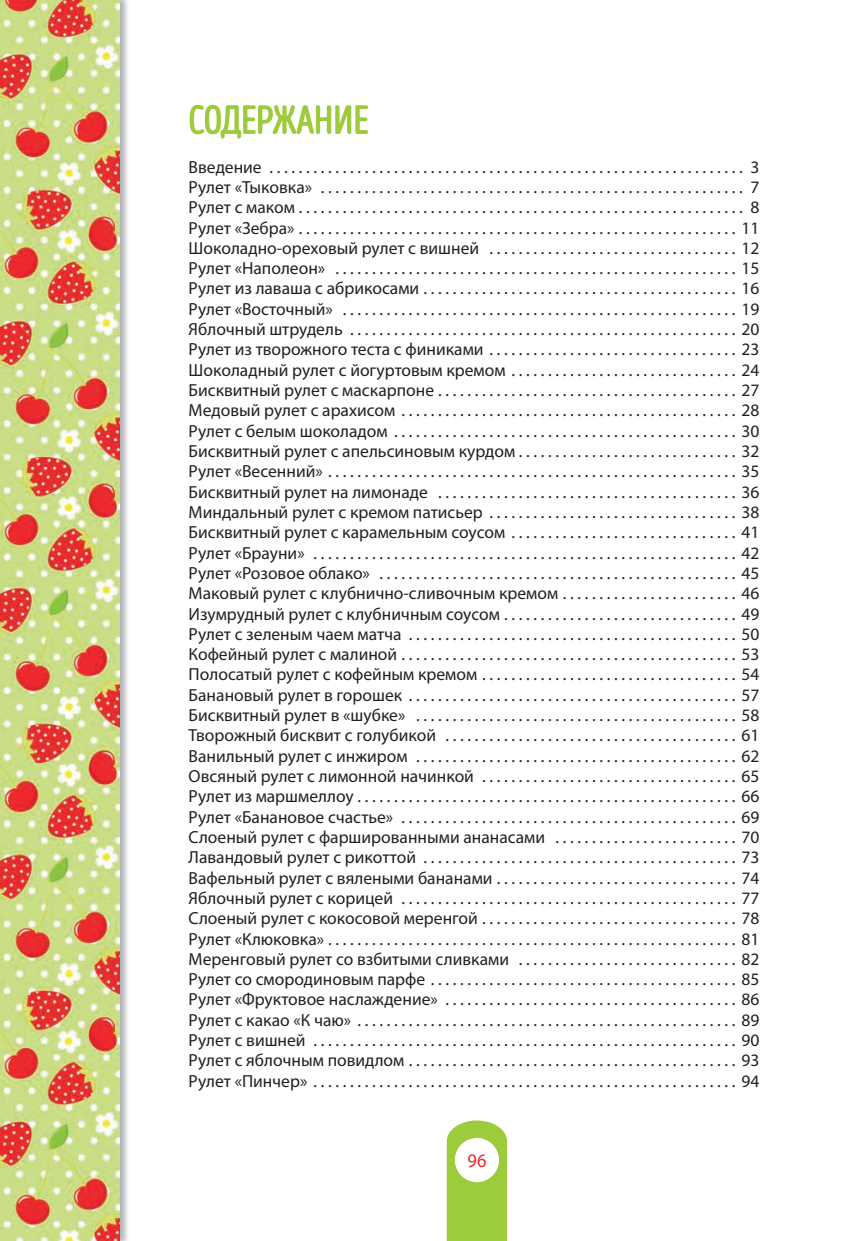
<style>
.page{position:relative;width:844px;height:1241px;background:#fff}
.page>*{position:absolute;margin:0;border:0;box-sizing:border-box;transform-origin:0 0}
.t1{font:38.5px "Intro Head R Base";letter-spacing:.01em;color:#9ccb3b}
.t2{font:19.25px "Myriad Pro";color:#ee262d;scale:.95 1}
.t3{font:17.5px/20.3px "Myriad Pro";color:#231f20;text-align:justify}
</style>
<div class="page">
<img style="left:119px;top:0;width:9px;height:1240px">
<img style="left:0;top:0;width:119px;height:1240px">
<svg style="left:446px;top:1120px;width:61px;height:120px;background:#a3ce49"></svg>
<div style="left:454px;top:1137px;width:45px;height:44px;background:#fff;border-radius:50%"></div>
<svg style="left:189px;top:104px;width:180px;height:35px"></svg>
<h1 class="t1" style="left:189px;top:99px;width:182px">СОДЕРЖАНИЕ</h1>
<p class="t3" style="left:189px;top:156px;width:572px">Введение . . . . . . . . . . . . . . . . . . . . . . . . . . . . . . . . . . . . . . . . . . . . . . . . . . . . . . . . . . . . . . . . . 3<br>Рулет «Тыковка» . . . . . . . . . . . . . . . . . . . . . . . . . . . . . . . . . . . . . . . . . . . . . . . . . . . . . . . . . . 7<br>Рулет с маком . . . . . . . . . . . . . . . . . . . . . . . . . . . . . . . . . . . . . . . . . . . . . . . . . . . . . . . . . . . . . 8<br>Рулет «Зебра» . . . . . . . . . . . . . . . . . . . . . . . . . . . . . . . . . . . . . . . . . . . . . . . . . . . . . . . . . . . . 11<br>Шоколадно-ореховый рулет с вишней . . . . . . . . . . . . . . . . . . . . . . . . . . . . . . . . . . 12<br>Рулет «Наполеон» . . . . . . . . . . . . . . . . . . . . . . . . . . . . . . . . . . . . . . . . . . . . . . . . . . . . . . . 15<br>Рулет из лаваша с абрикосами . . . . . . . . . . . . . . . . . . . . . . . . . . . . . . . . . . . . . . . . . . . 16<br>Рулет «Восточный» . . . . . . . . . . . . . . . . . . . . . . . . . . . . . . . . . . . . . . . . . . . . . . . . . . . . . . 19<br>Яблочный штрудель . . . . . . . . . . . . . . . . . . . . . . . . . . . . . . . . . . . . . . . . . . . . . . . . . . . . . 20<br>Рулет из творожного теста с финиками . . . . . . . . . . . . . . . . . . . . . . . . . . . . . . . . . . 23<br>Шоколадный рулет с йогуртовым кремом . . . . . . . . . . . . . . . . . . . . . . . . . . . . . . . 24<br>Бисквитный рулет с маскарпоне . . . . . . . . . . . . . . . . . . . . . . . . . . . . . . . . . . . . . . . . . 27<br>Медовый рулет с арахисом . . . . . . . . . . . . . . . . . . . . . . . . . . . . . . . . . . . . . . . . . . . . . . 28<br>Рулет с белым шоколадом . . . . . . . . . . . . . . . . . . . . . . . . . . . . . . . . . . . . . . . . . . . . . . . 30<br>Бисквитный рулет с апельсиновым курдом . . . . . . . . . . . . . . . . . . . . . . . . . . . . . . 32<br>Рулет «Весенний» . . . . . . . . . . . . . . . . . . . . . . . . . . . . . . . . . . . . . . . . . . . . . . . . . . . . . . . . 35<br>Бисквитный рулет на лимонаде . . . . . . . . . . . . . . . . . . . . . . . . . . . . . . . . . . . . . . . . . 36<br>Миндальный рулет с кремом патисьер . . . . . . . . . . . . . . . . . . . . . . . . . . . . . . . . . . 38<br>Бисквитный рулет с карамельным соусом . . . . . . . . . . . . . . . . . . . . . . . . . . . . . . . 41<br>Рулет «Брауни» . . . . . . . . . . . . . . . . . . . . . . . . . . . . . . . . . . . . . . . . . . . . . . . . . . . . . . . . . . 42<br>Рулет «Розовое облако» . . . . . . . . . . . . . . . . . . . . . . . . . . . . . . . . . . . . . . . . . . . . . . . . . 45<br>Маковый рулет с клубнично-сливочным кремом . . . . . . . . . . . . . . . . . . . . . . . . 46<br>Изумрудный рулет с клубничным соусом . . . . . . . . . . . . . . . . . . . . . . . . . . . . . . . . 49<br>Рулет с зеленым чаем матча . . . . . . . . . . . . . . . . . . . . . . . . . . . . . . . . . . . . . . . . . . . . . 50<br>Кофейный рулет с малиной . . . . . . . . . . . . . . . . . . . . . . . . . . . . . . . . . . . . . . . . . . . . . . 53<br>Полосатый рулет с кофейным кремом . . . . . . . . . . . . . . . . . . . . . . . . . . . . . . . . . . . 54<br>Банановый рулет в горошек . . . . . . . . . . . . . . . . . . . . . . . . . . . . . . . . . . . . . . . . . . . . . 57<br>Бисквитный рулет в «шубке» . . . . . . . . . . . . . . . . . . . . . . . . . . . . . . . . . . . . . . . . . . . . 58<br>Творожный бисквит с голубикой . . . . . . . . . . . . . . . . . . . . . . . . . . . . . . . . . . . . . . . . 61<br>Ванильный рулет с инжиром . . . . . . . . . . . . . . . . . . . . . . . . . . . . . . . . . . . . . . . . . . . . 62<br>Овсяный рулет с лимонной начинкой . . . . . . . . . . . . . . . . . . . . . . . . . . . . . . . . . . . 65<br>Рулет из маршмеллоу . . . . . . . . . . . . . . . . . . . . . . . . . . . . . . . . . . . . . . . . . . . . . . . . . . . . 66<br>Рулет «Банановое счастье» . . . . . . . . . . . . . . . . . . . . . . . . . . . . . . . . . . . . . . . . . . . . . . 69<br>Слоеный рулет с фаршированными ананасами . . . . . . . . . . . . . . . . . . . . . . . . . 70<br>Лавандовый рулет с рикоттой . . . . . . . . . . . . . . . . . . . . . . . . . . . . . . . . . . . . . . . . . . . 73<br>Вафельный рулет с вялеными бананами . . . . . . . . . . . . . . . . . . . . . . . . . . . . . . . . . 74<br>Яблочный рулет с корицей . . . . . . . . . . . . . . . . . . . . . . . . . . . . . . . . . . . . . . . . . . . . . . 77<br>Слоеный рулет с кокосовой меренгой . . . . . . . . . . . . . . . . . . . . . . . . . . . . . . . . . . . 78<br>Рулет «Клюковка» . . . . . . . . . . . . . . . . . . . . . . . . . . . . . . . . . . . . . . . . . . . . . . . . . . . . . . . . 81<br>Меренговый рулет со взбитыми сливками . . . . . . . . . . . . . . . . . . . . . . . . . . . . . . 82<br>Рулет со смородиновым парфе . . . . . . . . . . . . . . . . . . . . . . . . . . . . . . . . . . . . . . . . . . 85<br>Рулет «Фруктовое наслаждение» . . . . . . . . . . . . . . . . . . . . . . . . . . . . . . . . . . . . . . . . 86<br>Рулет с какао «К чаю» . . . . . . . . . . . . . . . . . . . . . . . . . . . . . . . . . . . . . . . . . . . . . . . . . . . . 89<br>Рулет с вишней . . . . . . . . . . . . . . . . . . . . . . . . . . . . . . . . . . . . . . . . . . . . . . . . . . . . . . . . . . 90<br>Рулет с яблочным повидлом . . . . . . . . . . . . . . . . . . . . . . . . . . . . . . . . . . . . . . . . . . . . . 93<br>Рулет «Пинчер» . . . . . . . . . . . . . . . . . . . . . . . . . . . . . . . . . . . . . . . . . . . . . . . . . . . . . . . . . . 94</p>
<p class="t2" style="left:467px;top:1148px;width:22px">96</p>
</div>
